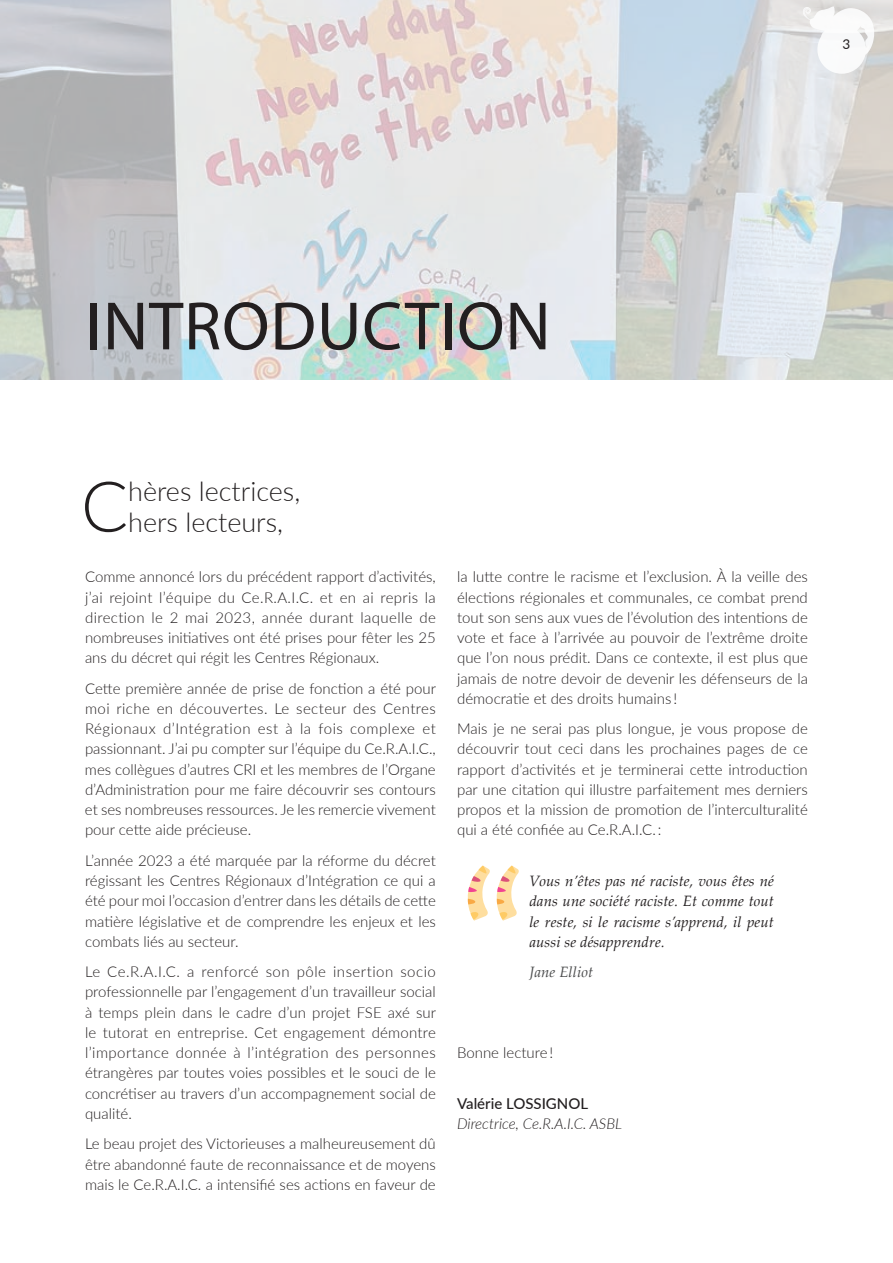
<style>
.page{position:relative;width:893px;height:1263px;background:#fff}
.page>*{position:absolute;margin:0;border:0;box-sizing:border-box;transform-origin:0 0}
.t1{font:300 69.9px "Lato";color:#231f20}
.t2{font:69px "Myriad Pro";letter-spacing:.01em;color:#231f20}
.t3{font:300 27px/30.3px "Lato";color:#231f20}
.t4{font:300 15px/20.2px "Lato";color:#231f20;text-align:justify}
.t5{font:italic 15px/20.2px "Palatino Linotype";letter-spacing:.005em;color:#231f20;text-align:justify}
.t6{font:italic 300 15px "Lato";color:#231f20}
.t7{font:500 15px "Lato";color:#231f20}
.t8{font:italic 15px "Palatino Linotype";letter-spacing:.005em;color:#4b4c4d}
.t9{font:13.5px "Lato";color:#231f20}
</style>
<div class="page">
<img style="left:1px;top:0;width:892px;height:380px">
<img style="left:0;top:0;width:1px;height:380px">
<svg style="left:467px;top:865px;width:52px;height:56px"></svg>
<svg style="left:803px;top:6px;width:71px;height:68px"></svg>
<p class="t9" style="left:843px;top:34px;width:9px">3</p>
<h2 class="t2" style="left:86px;top:284px;width:466px">INTRODUCTION</h2>
<h1 class="t1" style="left:81px;top:458px;width:49px">C</h1>
<h3 class="t3" style="left:128px;top:475px;width:174px">hères lectrices, hers lecteurs,</h3>
<p class="t4" style="left:85px;top:566px;width:352px">Comme annoncé lors du précédent rapport d’activités, j’ai rejoint l’équipe du Ce.R.A.I.C. et en ai repris la direction le 2 mai 2023, année durant laquelle de nombreuses initiatives ont été prises pour fêter les 25 ans du décret qui régit les Centres Régionaux.</p>
<p class="t4" style="left:85px;top:677px;width:353px">Cette première année de prise de fonction a été pour moi riche en découvertes. Le secteur des Centres Régionaux d’Intégration est à la fois complexe et passionnant. J’ai pu compter sur l’équipe du Ce.R.A.I.C., mes collègues d’autres CRI et les membres de l’Organe d’Administration pour me faire découvrir ses contours et ses nombreuses ressources. Je les remercie vivement pour cette aide précieuse.</p>
<p class="t4" style="left:85px;top:850px;width:352px">L’année 2023 a été marquée par la réforme du décret régissant les Centres Régionaux d’Intégration ce qui a été pour moi l’occasion d’entrer dans les détails de cette matière législative et de comprendre les enjeux et les combats liés au secteur.</p>
<p class="t4" style="left:85px;top:961px;width:353px">Le Ce.R.A.I.C. a renforcé son pôle insertion socio professionnelle par l’engagement d’un travailleur social à temps plein dans le cadre d’un projet FSE axé sur le tutorat en entreprise. Cet engagement démontre l’importance donnée à l’intégration des personnes étrangères par toutes voies possibles et le souci de le concrétiser au travers d’un accompagnement social de qualité.</p>
<p class="t4" style="left:85px;top:1133px;width:352px">Le beau projet des Victorieuses a malheureusement dû être abandonné faute de reconnaissance et de moyens mais le Ce.R.A.I.C. a intensifié ses actions en faveur de</p>
<p class="t4" style="left:457px;top:566px;width:352px">la lutte contre le racisme et l’exclusion. À la veille des élections régionales et communales, ce combat prend tout son sens aux vues de l’évolution des intentions de vote et face à l’arrivée au pouvoir de l’extrême droite que l’on nous prédit. Dans ce contexte, il est plus que jamais de notre devoir de devenir les défenseurs de la démocratie et des droits humains !</p>
<p class="t4" style="left:457px;top:718px;width:352px">Mais je ne serai pas plus longue, je vous propose de découvrir tout ceci dans les prochaines pages de ce rapport d’activités et je terminerai cette introduction par une citation qui illustre parfaitement mes derniers propos et la mission de promotion de l’interculturalité qui a été confiée au Ce.R.A.I.C. :</p>
<p class="t5" style="left:529px;top:870px;width:246px">Vous n’êtes pas né raciste, vous êtes né dans une société raciste. Et comme tout le reste, si le racisme s’apprend, il peut aussi se désapprendre.</p>
<p class="t8" style="left:529px;top:961px;width:65px">Jane Elliot</p>
<p class="t4" style="left:457px;top:1042px;width:98px">Bonne lecture !</p>
<p class="t7" style="left:457px;top:1092px;width:133px">Valérie LOSSIGNOL</p>
<p class="t6" style="left:457px;top:1113px;width:167px">Directrice, Ce.R.A.I.C. ASBL</p>
</div>
